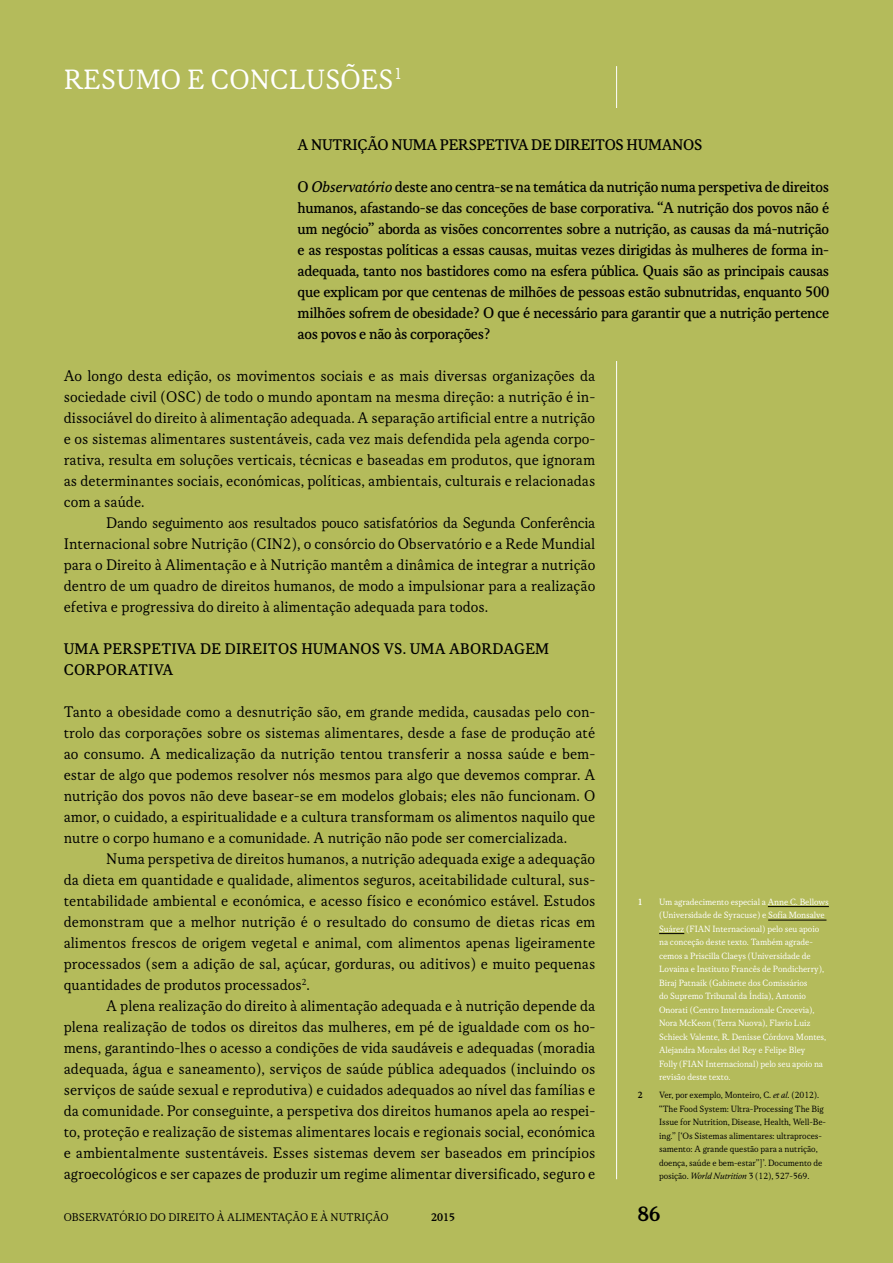
<style>
.page{position:relative;width:893px;height:1263px;background:#b4bb5b}
.page>*{position:absolute;margin:0;border:0;box-sizing:border-box;transform-origin:0 0}
.t1{font:30px "Korpus A";color:#fff}
.t2{font:22.5px "Korpus C";color:#000}
.t3{font:16.5px/21px "Korpus A";color:#000;text-align:justify}
.t4{font:16.5px/21px "Korpus B";letter-spacing:-.02em;color:#000;text-align:justify}
.t5{font:16.5px/21px "Korpus B";letter-spacing:.01em;color:#000}
.t6{font:12px "Korpus A";color:#000}
.t7{font:12px "Korpus C";color:#000}
.t8{font:9.75px/13.5px "Korpus A";letter-spacing:-.01em;color:#fff}
.t9{font:9.75px/13.5px "Korpus A";letter-spacing:-.01em;color:#000}
.t10{font:9.75px "Korpus C";color:#fff}
.t11{font:9.75px "Korpus C";color:#000}
.s1{font-family:"Korpus B12"}
.s2{font-family:"Korpus A16"}
</style>
<div class="page">
<hr style="left:616px;top:66px;width:1px;height:1113px;background:#fff">
<div style="left:595px;top:108px;width:43px;height:252px;background:#b4bb5b"></div>
<hr style="left:768px;top:906px;width:61px;height:1px;background:#000">
<hr style="left:768px;top:920px;width:58px;height:1px;background:#000">
<svg style="left:659px;top:933px;width:25px;height:1px"></svg>
<h1 class="t1" style="left:64px;top:62px;width:340px">RESUMO E CONCLUSÕES<sup>1</sup></h1>
<p class="t4" style="left:298px;top:134px;width:406px">A NUTRIÇÃO NUMA PERSPETIVA DE DIREITOS HUMANOS</p>
<p class="t4" style="left:298px;top:176px;width:533px">O <span class="s1">Observatório</span> deste ano centra-se na temática da nutrição numa perspetiva de direitos humanos, afastando-se das conceções de base corporativa. “A nutrição dos povos não é um negócio” aborda as visões concorrentes sobre a nutrição, as causas da má-nutrição e as respostas políticas a essas causas, muitas vezes dirigidas às mulheres de forma in&shy;adequada, tanto nos bastidores como na esfera pública. Quais são as principais causas que explicam por que centenas de milhões de pessoas estão subnutridas, enquanto 500 milhões sofrem de obesidade? O que é necessário para garantir que a nutrição pertence aos povos e não às corporações?</p>
<p class="t3" style="left:64px;top:365px;width:533px">Ao longo desta edição, os movimentos sociais e as mais diversas organizações da sociedade civil (OSC) de todo o mundo apontam na mesma direção: a nutrição é in&shy;dissociável do direito à alimentação adequada. A separação artificial entre a nutrição e os sistemas alimentares sustentáveis, cada vez mais defendida pela agenda corpo&shy;rativa, resulta em soluções verticais, técnicas e baseadas em produtos, que ignoram as determinantes sociais, económicas, políticas, ambientais, culturais e relacionadas com a saúde.</p>
<p class="t3" style="left:64px;top:512px;width:533px;text-indent:43px">Dando seguimento aos resultados pouco satisfatórios da Segunda Conferência Internacional sobre Nutrição (CIN2), o consórcio do Observatório e a Rede Mundial para o Direito à Alimentação e à Nutrição mantêm a dinâmica de integrar a nutrição dentro de um quadro de direitos humanos, de modo a impulsionar para a realização efetiva e progressiva do direito à alimentação adequada para todos.</p>
<p class="t5" style="left:64px;top:638px;width:487px">UMA PERSPETIVA DE DIREITOS HUMANOS VS. UMA ABORDAGEM<br>CORPORATIVA</p>
<p class="t3" style="left:64px;top:701px;width:533px">Tanto a obesidade como a desnutrição são, em grande medida, causadas pelo con&shy;trolo das corporações sobre os sistemas alimentares, desde a fase de produção até ao consumo. A medicalização da nutrição tentou transferir a nossa saúde e bem&shy;estar de algo que podemos resolver nós mesmos para algo que devemos comprar. A nutrição dos povos não deve basear-se em modelos globais; eles não funcionam. O amor, o cuidado, a espiritualidade e a cultura transformam os alimentos naquilo que nutre o corpo humano e a comunidade. A nutrição não pode ser comercializada.</p>
<p class="t3" style="left:64px;top:848px;width:533px;text-indent:43px">Numa perspetiva de direitos humanos, a nutrição adequada exige a adequação da dieta em quantidade e qualidade, alimentos seguros, aceitabilidade cultural, sus&shy;tentabilidade ambiental e económica, e acesso físico e económico estável. Estudos demonstram que a melhor nutrição é o resultado do consumo de dietas ricas em alimentos frescos de origem vegetal e animal, com alimentos apenas ligeiramente processados (sem a adição de sal, açúcar, gorduras, ou aditivos) e muito pequenas quantidades de produtos processados<sup>2</sup>.</p>
<p class="t3" style="left:64px;top:995px;width:533px;text-indent:43px">A plena realização do direito à alimentação adequada e à nutrição depende da plena realização de todos os direitos das mulheres, em pé de igualdade com os ho&shy;mens, garantindo-lhes o acesso a condições de vida saudáveis e adequadas (moradia adequada, água e saneamento), serviços de saúde pública adequados (incluindo os serviços de saúde sexual e reprodutiva) e cuidados adequados ao nível das famílias e da comunidade. Por conseguinte, a perspetiva dos direitos humanos apela ao respei&shy;to, proteção e realização de sistemas alimentares locais e regionais social, económica e ambientalmente sustentáveis. Esses sistemas devem ser baseados em princípios agroecológicos e ser capazes de produzir um regime alimentar diversificado, seguro e</p>
<p class="t10" style="left:638px;top:896px;width:6px">1</p>
<p class="t8" style="left:659px;top:895px;width:171px">Um agradecimento especial a Anne C. Bellows (Universidade de Syracuse) e Sofía Monsalve Suárez (FIAN Internacional) pelo seu apoio na conceção deste texto. Também agrade&shy;cemos a Priscilla Claeys (Universidade de Lovaina e Instituto Francês de Pondicherry), Biraj Patnaik (Gabinete dos Comissários<br>do Supremo Tribunal da Índia), Antonio Onorati (Centro Internazionale Crocevia), Nora McKeon (Terra Nuova), Flavio Luiz Schieck Valente, R. Denisse Córdova Montes, Alejandra Morales del Rey e Felipe Bley<br>Folly (FIAN Internacional) pelo seu apoio na revisão deste texto.</p>
<p class="t11" style="left:638px;top:1089px;width:6px">2</p>
<p class="t9" style="left:659px;top:1088px;width:168px">Ver, por exemplo, Monteiro, C. <span class="s2">et al.</span> (2012). “The Food System: Ultra-Processing The Big Issue for Nutrition, Disease, Health, Well-Be&shy;ing.” [‘Os Sistemas alimentares: ultraproces&shy;samento: A grande questão para a nutrição, doença, saúde e bem-estar”]’. Documento de posição. <span class="s2">World Nutrition</span> 3 (12), 527-569.</p>
<p class="t6" style="left:64px;top:1210px;width:326px">OBSERVATÓRIO DO DIREITO À ALIMENTAÇÃO E À NUTRIÇÃO</p>
<p class="t7" style="left:431px;top:1210px;width:25px">2015</p>
<h2 class="t2" style="left:638px;top:1201px;width:24px">86</h2>
</div>
